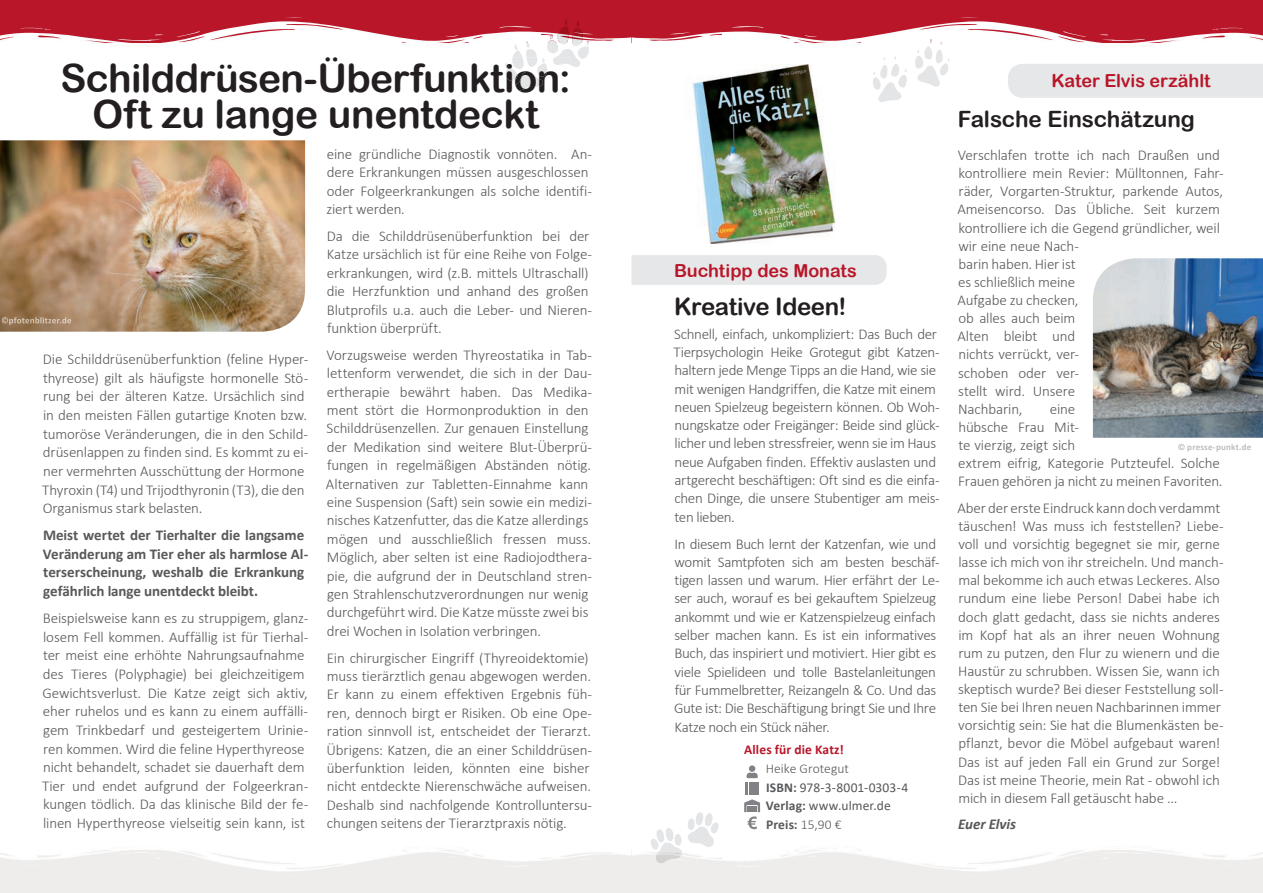
<style>
.page{position:relative;width:1263px;height:893px;background:#fff}
.page>*{position:absolute;margin:0;border:0;box-sizing:border-box;transform-origin:0 0}
.t1{font:39px "Arial Rounded MT Bold";letter-spacing:-.015em;color:#231f20}
.t2{font:24px "Arial Rounded MT Bold";letter-spacing:-.02em;color:#231f20}
.t3{font:22.5px "Arial Rounded MT Bold";letter-spacing:-.005em;color:#231f20}
.t4{font:18px "Arial Rounded MT Bold";letter-spacing:-.005em;color:#b91629}
.t5{font:300 15px/18.1px "Calibri";letter-spacing:-.01em;color:#57585a}
.t6{font:700 15px/18.6px "Calibri";letter-spacing:-.005em;color:#57585a}
.t7{font:italic 700 15px "Calibri";letter-spacing:-.01em;color:#57585a}
.t8{font:13.5px/18.8px "Calibri";letter-spacing:.005em;color:#57585a}
.t9{font:700 13.5px "Calibri";letter-spacing:.01em;color:#b91629}
.t10{font:700 9px "Calibri";letter-spacing:.025em;color:#bcbdc0}
.s1{font-weight:300}
.s2{font-weight:700}
</style>
<div class="page">
<div style="left:0;top:0;width:631px;height:43px;background:#b91629"></div>
<img style="left:0;top:17px;width:824px;height:28px">
<svg style="left:631px;top:0;width:632px;height:43px;fill:#b91629"></svg>
<div style="left:631px;top:850px;width:632px;height:43px;background:#efedec"></div>
<img style="left:632px;top:848px;width:631px;height:23px">
<div style="left:0;top:850px;width:631px;height:43px;background:#efedec"></div>
<img style="left:0;top:848px;width:631px;height:23px">
<img style="left:0;top:140px;width:305px;height:192px">
<div style="left:631px;top:255px;width:256px;height:30px;background:#e6e7e9"></div>
<img style="left:692px;top:64px;width:144px;height:179px">
<img style="left:1093px;top:258px;width:170px;height:180px">
<div style="left:749px;top:765px;width:6px;height:7px;background:#808285;border-radius:50%"></div>
<svg style="left:744px;top:772px;width:16px;height:57px"></svg>
<div style="left:1008px;top:64px;width:255px;height:34px;background:#e6e7e9"></div>
<svg style="left:651px;top:828px;width:31px;height:35px"></svg>
<img style="left:657px;top:842px;width:25px;height:17px">
<svg style="left:688px;top:812px;width:31px;height:30px"></svg>
<img style="left:691px;top:842px;width:23px;height:5px">
<svg style="left:915px;top:39px;width:34px;height:48px"></svg>
<svg style="left:873px;top:57px;width:34px;height:45px"></svg>
<svg style="left:505px;top:19px;width:84px;height:71px"></svg>
<img style="left:2px;top:317px;width:69px;height:8px">
<h1 class="t1" style="left:61px;top:55px;width:512px">Schilddrüsen-Überfunktion:</h1>
<h1 class="t1" style="left:92px;top:91px;width:448px">Oft zu lange unentdeckt</h1>
<p class="t5" style="left:42px;top:350px;width:268px;line-height:18.6px">Die Schilddrüsenüberfunktion (feline Hyper&shy;thyreose) gilt als häufigste hormonelle Stö&shy;rung bei der älteren Katze. Ursächlich sind in den meisten Fällen gutartige Knoten bzw. tumoröse Veränderungen, die in den Schild&shy;drüsenlappen zu finden sind. Es kommt zu ei&shy;ner vermehrten Ausschüttung der Hormone Thyroxin (T4) und Trijodthyronin (T3), die den Organismus stark belasten.</p>
<p class="t6" style="left:43px;top:526px;width:267px">Meist wertet der Tierhalter die langsame Veränderung am Tier eher als harmlose Al&shy;terserscheinung, weshalb die Erkrankung gefährlich lange unentdeckt bleibt.</p>
<p class="t5" style="left:42px;top:609px;width:268px;line-height:18.6px">Beispielsweise kann es zu struppigem, glanz&shy;losem Fell kommen. Auffällig ist für Tierhal&shy;ter meist eine erhöhte Nahrungsaufnahme des Tieres (Polyphagie) bei gleichzeitigem Gewichtsverlust. Die Katze zeigt sich aktiv, eher ruhelos und es kann zu einem auffälli&shy;gem Trinkbedarf und gesteigertem Urinie&shy;ren kommen. Wird die feline Hyperthyreose nicht behandelt, schadet sie dauerhaft dem Tier und endet aufgrund der Folgeerkran&shy;kungen tödlich. Da das klinische Bild der fe&shy;linen Hyperthyreose vielseitig sein kann, ist</p>
<p class="t5" style="left:326px;top:145px;width:267px">eine gründliche Diagnostik vonnöten. An&shy;dere Erkrankungen müssen ausgeschlossen oder Folgeerkrankungen als solche identifi&shy;ziert werden.</p>
<p class="t5" style="left:327px;top:227px;width:267px">Da die Schilddrüsenüberfunktion bei der Katze ursächlich ist für eine Reihe von Folge&shy;erkrankungen, wird (z.B. mittels Ultraschall) die Herzfunktion und anhand des großen Blutprofils u.a. auch die Leber- und Nieren&shy;funktion überprüft.</p>
<p class="t5" style="left:326px;top:345px;width:268px">Vorzugsweise werden Thyreostatika in Tab&shy;lettenform verwendet, die sich in der Dau&shy;ertherapie bewährt haben. Das Medika&shy;ment stört die Hormonproduktion in den Schilddrüsenzellen. Zur genauen Einstellung der Medikation sind weitere Blut-Überprü&shy;fungen in regelmäßigen Abständen nötig.<br>Alternativen zur Tabletten-Einnahme kann eine Suspension (Saft) sein sowie ein medizi&shy;nisches Katzenfutter, das die Katze allerdings mögen und ausschließlich fressen muss.<br>Möglich, aber selten ist eine Radiojodthera&shy;pie, die aufgrund der in Deutschland stren&shy;gen Strahlenschutzverordnungen nur wenig durchgeführt wird. Die Katze müsste zwei bis drei Wochen in Isolation verbringen.</p>
<p class="t5" style="left:327px;top:648px;width:267px">Ein chirurgischer Eingriff (Thyreoidektomie) muss tierärztlich genau abgewogen werden.<br>Er kann zu einem effektiven Ergebnis füh&shy;ren, dennoch birgt er Risiken. Ob eine Ope&shy;ration sinnvoll ist, entscheidet der Tierarzt.<br>Übrigens: Katzen, die an einer Schilddrüsen&shy;überfunktion leiden, könnten eine bisher nicht entdeckte Nierenschwäche aufweisen.<br>Deshalb sind nachfolgende Kontrolluntersu&shy;chungen seitens der Tierarztpraxis nötig.</p>
<p class="t4" style="left:674px;top:260px;width:184px">Buchtipp des Monats</p>
<h2 class="t2" style="left:674px;top:292px;width:174px">Kreative Ideen!</h2>
<p class="t5" style="left:673px;top:324px;width:268px">Schnell, einfach, unkompliziert: Das Buch der Tierpsychologin Heike Grotegut gibt Katzen&shy;haltern jede Menge Tipps an die Hand, wie sie mit wenigen Handgriffen, die Katze mit einem neuen Spielzeug begeistern können. Ob Woh&shy;nungskatze oder Freigänger: Beide sind glück&shy;licher und leben stressfreier, wenn sie im Haus neue Aufgaben finden. Effektiv auslasten und artgerecht beschäftigen: Oft sind es die einfa&shy;chen Dinge, die unsere Stubentiger am meis&shy;ten lieben.</p>
<p class="t5" style="left:674px;top:534px;width:267px">In diesem Buch lernt der Katzenfan, wie und womit Samtpfoten sich am besten beschäf&shy;tigen lassen und warum. Hier erfährt der Le&shy;ser auch, worauf es bei gekauftem Spielzeug ankommt und wie er Katzenspielzeug einfach selber machen kann. Es ist ein informatives Buch, das inspiriert und motiviert. Hier gibt es viele Spielideen und tolle Bastelanleitungen für Fummelbretter, Reizangeln &amp; Co. Und das Gute ist: Die Beschäftigung bringt Sie und Ihre Katze noch ein Stück näher.</p>
<p class="t9" style="left:744px;top:740px;width:101px">Alles für die Katz!</p>
<p class="t8" style="left:766px;top:759px;width:144px"><span class="s1">Heike Grotegut<br></span><span class="s2">ISBN:</span> 978-3-8001-0303-4<br><span class="s2">Verlag:</span> www.ulmer.de<br><span class="s2">Preis:</span> <span class="s1">15,90 €</span></p>
<p class="t4" style="left:1051px;top:70px;width:161px">Kater Elvis erzählt</p>
<h3 class="t3" style="left:958px;top:106px;width:239px">Falsche Einschätzung</h3>
<p class="t5" style="left:957px;top:146px;width:268px">Verschlafen trotte ich nach Draußen und kontrolliere mein Revier: Mülltonnen, Fahr&shy;räder, Vorgarten-Struktur, parkende Autos,<br>Ameisencorso. Das Übliche. Seit kurzem kontrolliere ich die Gegend gründlicher, weil wir eine neue Nach-<br>barin haben. Hier ist<br>es schließlich meine<br>Aufgabe zu checken,<br>ob alles auch beim<br>Alten bleibt und<br>nichts verrückt, ver-<br>schoben oder ver-<br>stellt wird. Unsere<br>Nachbarin,</p>
<p class="t5" style="left:958px;top:400px;width:266px;text-indent:92px">eine<br>hübsche Frau Mit-<br>te vierzig, zeigt sich<br>extrem eifrig, Kategorie Putzteufel. Solche<br>Frauen gehören ja nicht zu meinen Favoriten.</p>
<p class="t5" style="left:957px;top:499px;width:268px">Aber der erste Eindruck kann doch verdammt täuschen! Was muss ich feststellen? Liebe&shy;voll und vorsichtig begegnet sie mir, gerne lasse ich mich von ihr streicheln. Und manch&shy;mal bekomme ich auch etwas Leckeres. Also rundum eine liebe Person! Dabei habe ich doch glatt gedacht, dass sie nichts anderes im Kopf hat als an ihrer neuen Wohnung rum zu putzen, den Flur zu wienern und die Haustür zu schrubben. Wissen Sie, wann ich skeptisch wurde? Bei dieser Feststellung soll&shy;ten Sie bei Ihren neuen Nachbarinnen immer vorsichtig sein: Sie hat die Blumenkästen be&shy;pflanzt, bevor die Möbel aufgebaut waren!<br>Das ist auf jeden Fall ein Grund zur Sorge!<br>Das ist meine Theorie, mein Rat - obwohl ich mich in diesem Fall getäuscht habe ...</p>
<p class="t7" style="left:958px;top:814px;width:59px">Euer Elvis</p>
<p class="t10" style="left:1178px;top:440px;width:75px">© presse-punkt.de</p>
</div>
